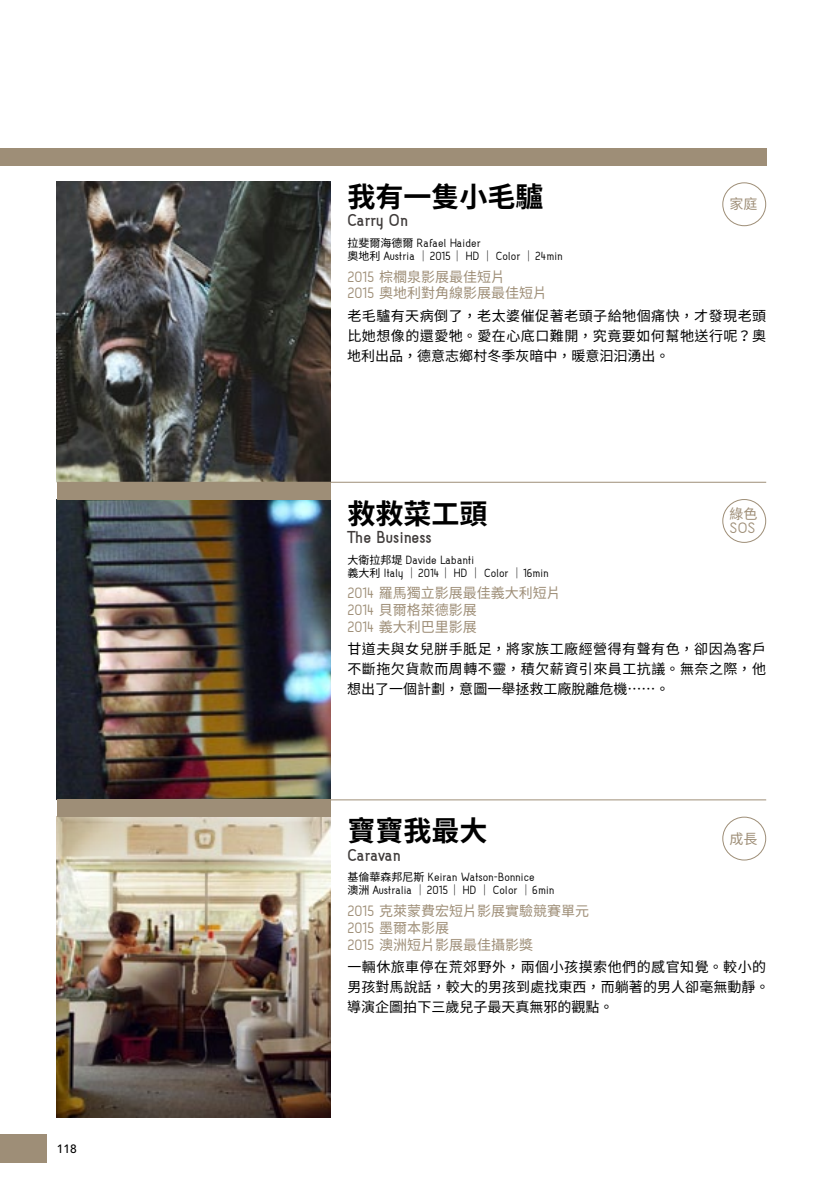
<style>
.page{position:relative;width:840px;height:1191px;background:#fff}
.page>*{position:absolute;margin:0;border:0;box-sizing:border-box;transform-origin:0 0}
.t1{font:700 28px "Noto Sans CJ Ktc";color:#000}
.t2{font:700 21.6px "Acid";letter-spacing:-.015em;color:#3e3a39}
.t3{font:500 18.8px "Acid";color:#9e8e77}
.t4{font:500 14.8px/13.2px "Acid";color:#000}
.t5{font:14px/20px "Noto Sans CJ Ktc";letter-spacing:.005em;color:#000;text-align:justify}
.t6{font:14px/16.8px "Noto Sans CJ Ktc";color:#9e8e77}
.t7{font:500 12px "Avenir LT Std";color:#000}
.s1{font-family:"Noto Sans CJ Ktc";font-weight:400;font-size:11px}
.s2{font-family:"Acid";font-weight:500;font-size:18.8px}
</style>
<div class="page">
<div style="left:0;top:1134px;width:46px;height:29px;background:#9e8e77"></div>
<img style="left:57px;top:181px;width:273px;height:301px">
<img style="left:57px;top:499px;width:273px;height:300px">
<img style="left:57px;top:816px;width:273px;height:301px">
<div style="left:0;top:148px;width:765px;height:17px;background:#9e8e77"></div>
<div style="left:721px;top:182px;width:44px;height:44px;border:1px solid #9e8e77;border-radius:50%"></div>
<div style="left:721px;top:499px;width:44px;height:44px;border:1px solid #9e8e77;border-radius:50%"></div>
<div style="left:721px;top:816px;width:44px;height:44px;border:1px solid #9e8e77;border-radius:50%"></div>
<hr style="left:57px;top:799px;width:708px;height:1px;background:#9e8e77">
<div style="left:57px;top:799px;width:273px;height:17px;background:#9e8e77"></div>
<hr style="left:57px;top:482px;width:708px;height:1px;background:#9e8e77">
<div style="left:57px;top:482px;width:273px;height:17px;background:#9e8e77"></div>
<p class="t7" style="left:57px;top:1141px;width:22px">118</p>
<h1 class="t1" style="left:347px;top:181px;width:197px">我有一隻小毛驢</h1>
<h2 class="t2" style="left:347px;top:213px;width:63px">Carry On</h2>
<p class="t4" style="left:347px;top:237px;width:217px"><span class="s1">拉斐爾海德爾</span> Rafael Haider<br><span class="s1">奧地利</span> Austria <span class="s1">│</span>2015<span class="s1">│</span> HD <span class="s1">│</span> Color <span class="s1">│</span>24min</p>
<p class="t6" style="left:347px;top:268px;width:201px"><span class="s2">2015</span> 棕櫚泉影展最佳短片<br><span class="s2">2015</span> 奧地利對角線影展最佳短片</p>
<p class="t5" style="left:347px;top:306px;width:420px">老毛驢有天病倒了，老太婆催促著老頭子給牠個痛快，才發現老頭比她想像的還愛牠。愛在心底口難開，究竟要如何幫牠送行呢？奧地利出品，德意志鄉村冬季灰暗中，暖意汩汩湧出。</p>
<p class="t6" style="left:729px;top:196px;width:29px">家庭</p>
<h1 class="t1" style="left:347px;top:497px;width:141px">救救菜工頭</h1>
<h2 class="t2" style="left:347px;top:529px;width:86px">The Business</h2>
<p class="t4" style="left:347px;top:553px;width:203px"><span class="s1">大衛拉邦堤</span> Davide Labanti<br><span class="s1">義大利</span> Italy <span class="s1">│</span>2014<span class="s1">│</span> HD <span class="s1">│</span> Color <span class="s1">│</span>16min</p>
<p class="t6" style="left:347px;top:585px;width:215px"><span class="s2">2014</span> 羅馬獨立影展最佳義大利短片<br><span class="s2">2014</span> 貝爾格萊德影展<br><span class="s2">2014</span> 義大利巴里影展</p>
<p class="t5" style="left:347px;top:639px;width:420px">甘道夫與女兒胼手胝足，將家族工廠經營得有聲有色，卻因為客戶不斷拖欠貨款而周轉不靈，積欠薪資引來員工抗議。無奈之際，他想出了一個計劃，意圖一舉拯救工廠脫離危機……。</p>
<p class="t6" style="left:729px;top:506px;width:29px">綠色</p>
<h3 class="t3" style="left:729px;top:521px;width:27px">SOS</h3>
<h1 class="t1" style="left:347px;top:815px;width:141px">寶寶我最大</h1>
<h2 class="t2" style="left:347px;top:847px;width:55px">Caravan</h2>
<p class="t4" style="left:347px;top:871px;width:208px"><span class="s1">基倫華森邦尼斯</span> Keiran Watson-Bonnice<br><span class="s1">澳洲</span> Australia <span class="s1">│</span>2015<span class="s1">│</span> HD <span class="s1">│</span> Color <span class="s1">│</span>6min</p>
<p class="t6" style="left:347px;top:902px;width:243px"><span class="s2">2015</span> 克萊蒙費宏短片影展實驗競賽單元<br><span class="s2">2015</span> 墨爾本影展<br><span class="s2">2015</span> 澳洲短片影展最佳攝影獎</p>
<p class="t5" style="left:347px;top:957px;width:423px;text-align:left">一輛休旅車停在荒郊野外，兩個小孩摸索他們的感官知覺。較小的男孩對馬說話，較大的男孩到處找東西，而躺著的男人卻毫無動靜。導演企圖拍下三歲兒子最天真無邪的觀點。</p>
<p class="t6" style="left:729px;top:830px;width:29px">成長</p>
</div>
